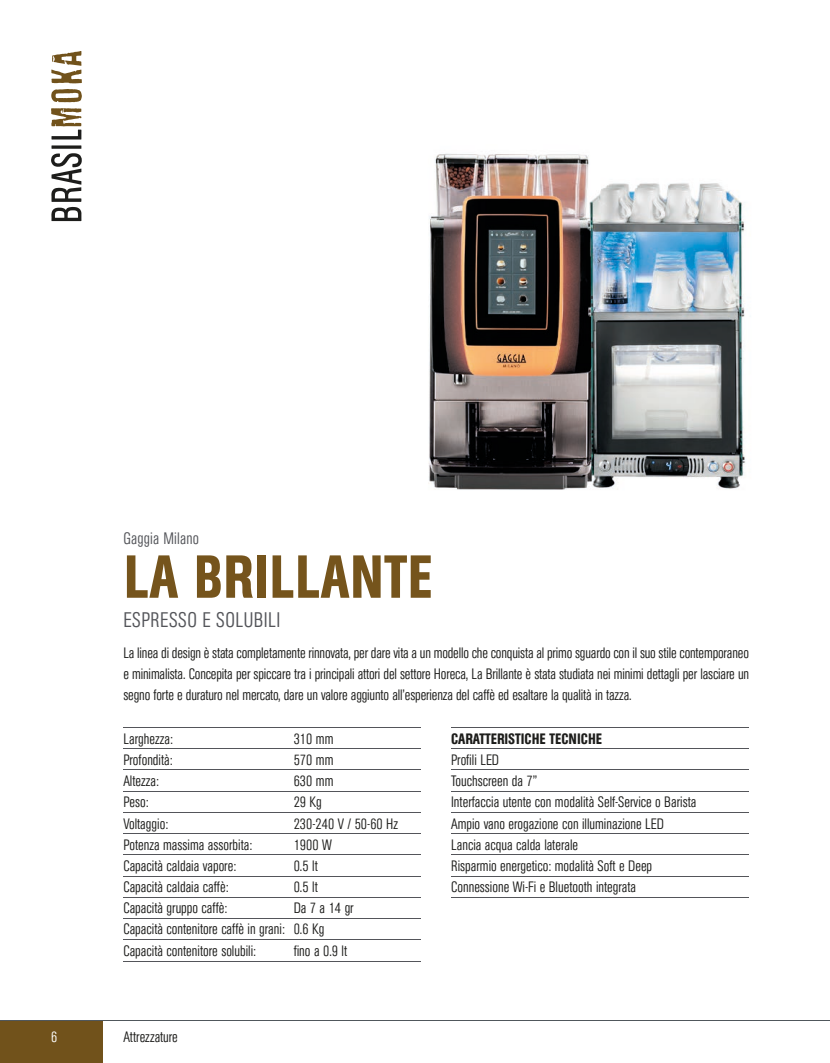
<style>
.page{position:relative;width:830px;height:1063px;background:#fff}
.page>*{position:absolute;margin:0;border:0;box-sizing:border-box;transform-origin:0 0}
.t1{font:500 condensed 60px "AG Book Pro";letter-spacing:.01em;color:#75541c}
.t2{font:300 condensed 21px "AG Book Pro";color:#54555a}
.t3{font:300 condensed 16.5px "AG Book Pro";letter-spacing:.01em;color:#54555a}
.t4{font:300 condensed 15px/21.1px "AG Book Pro";color:#1d1d1b}
.t5{font:500 condensed 15px "AG Book Pro";color:#1d1d1b}
.t6{font:300 condensed 15px "AG Book Pro";color:#fff}
</style>
<div class="page">
<div style="left:0;top:1020px;width:102px;height:43px;background:#71521b"></div>
<svg style="left:51px;top:51px;width:31px;height:32px"></svg>
<svg style="left:51px;top:89px;width:31px;height:13px"></svg>
<svg style="left:51px;top:108px;width:31px;height:113px"></svg>
<hr style="left:0;top:1020px;width:829px;height:1px;background:#50575c">
<hr style="left:123px;top:727px;width:298px;height:1px;background:#54555a">
<hr style="left:123px;top:748px;width:298px;height:1px;background:#54555a">
<hr style="left:123px;top:770px;width:298px;height:1px;background:#54555a">
<hr style="left:123px;top:791px;width:298px;height:1px;background:#54555a">
<hr style="left:123px;top:812px;width:298px;height:1px;background:#54555a">
<hr style="left:123px;top:833px;width:298px;height:1px;background:#54555a">
<hr style="left:123px;top:855px;width:298px;height:1px;background:#54555a">
<hr style="left:123px;top:876px;width:298px;height:1px;background:#54555a">
<hr style="left:123px;top:897px;width:298px;height:1px;background:#54555a">
<hr style="left:123px;top:918px;width:298px;height:1px;background:#54555a">
<hr style="left:123px;top:940px;width:298px;height:1px;background:#54555a">
<hr style="left:123px;top:961px;width:298px;height:1px;background:#54555a">
<hr style="left:451px;top:727px;width:297px;height:1px;background:#54555a">
<hr style="left:451px;top:748px;width:297px;height:1px;background:#54555a">
<hr style="left:451px;top:770px;width:297px;height:1px;background:#54555a">
<hr style="left:451px;top:791px;width:297px;height:1px;background:#54555a">
<hr style="left:451px;top:812px;width:297px;height:1px;background:#54555a">
<hr style="left:451px;top:833px;width:297px;height:1px;background:#54555a">
<hr style="left:451px;top:855px;width:297px;height:1px;background:#54555a">
<hr style="left:451px;top:876px;width:297px;height:1px;background:#54555a">
<hr style="left:451px;top:897px;width:297px;height:1px;background:#54555a">
<img style="left:428px;top:153px;width:318px;height:337px">
<p class="t3" style="left:123px;top:527px;width:77px">Gaggia Milano</p>
<h1 class="t1" style="left:124px;top:538px;width:310px">LA BRILLANTE</h1>
<h2 class="t2" style="left:123px;top:606px;width:158px">ESPRESSO E SOLUBILI</h2>
<p class="t4" style="left:123px;top:642px;width:627px;text-align:justify">La linea di design è stata completamente rinnovata, per dare vita a un modello che conquista al primo sguardo con il suo stile contemporaneo e minimalista. Concepita per spiccare tra i principali attori del settore Horeca, La Brillante è stata studiata nei minimi dettagli per lasciare un segno forte e duraturo nel mercato, dare un valore aggiunto all’esperienza del caffè ed esaltare la qualità in tazza.</p>
<p class="t4" style="left:123px;top:728px;width:51px">Larghezza:</p>
<p class="t4" style="left:293px;top:728px;width:41px">310 mm</p>
<p class="t4" style="left:123px;top:749px;width:51px">Profondità:</p>
<p class="t4" style="left:293px;top:749px;width:41px">570 mm</p>
<p class="t4" style="left:123px;top:770px;width:37px">Altezza:</p>
<p class="t4" style="left:293px;top:770px;width:41px">630 mm</p>
<p class="t4" style="left:123px;top:792px;width:27px">Peso:</p>
<p class="t4" style="left:293px;top:792px;width:30px">29 Kg</p>
<p class="t4" style="left:123px;top:813px;width:46px">Voltaggio:</p>
<p class="t4" style="left:293px;top:813px;width:106px">230-240 V / 50-60 Hz</p>
<p class="t4" style="left:123px;top:834px;width:130px">Potenza massima assorbita:</p>
<p class="t4" style="left:293px;top:834px;width:40px">1900 W</p>
<p class="t4" style="left:123px;top:855px;width:114px">Capacità caldaia vapore:</p>
<p class="t4" style="left:293px;top:855px;width:26px">0.5 lt</p>
<p class="t4" style="left:123px;top:876px;width:106px">Capacità caldaia caffè:</p>
<p class="t4" style="left:293px;top:876px;width:26px">0.5 lt</p>
<p class="t4" style="left:123px;top:897px;width:105px">Capacità gruppo caffè:</p>
<p class="t4" style="left:123px;top:897px;width:232px;text-indent:170px">Da 7 a 14 gr<br>Capacità contenitore caffè in grani: 0.6 Kg<br>Capacità contenitore solubili:</p>
<p class="t4" style="left:293px;top:940px;width:55px">fino a 0.9 lt</p>
<p class="t6" style="left:51px;top:1027px;width:8px">6</p>
<p class="t4" style="left:123px;top:1026px;width:56px">Attrezzature</p>
<p class="t5" style="left:451px;top:729px;width:152px">CARATTERISTICHE TECNICHE</p>
<p class="t4" style="left:451px;top:749px;width:247px">Profili LED<br>Touchscreen da 7’’<br>Interfaccia utente con modalità Self-Service o Barista Ampio vano erogazione con illuminazione LED Lancia acqua calda laterale<br>Risparmio energetico: modalità Soft e Deep Connessione Wi-Fi e Bluetooth integrata</p>
</div>
